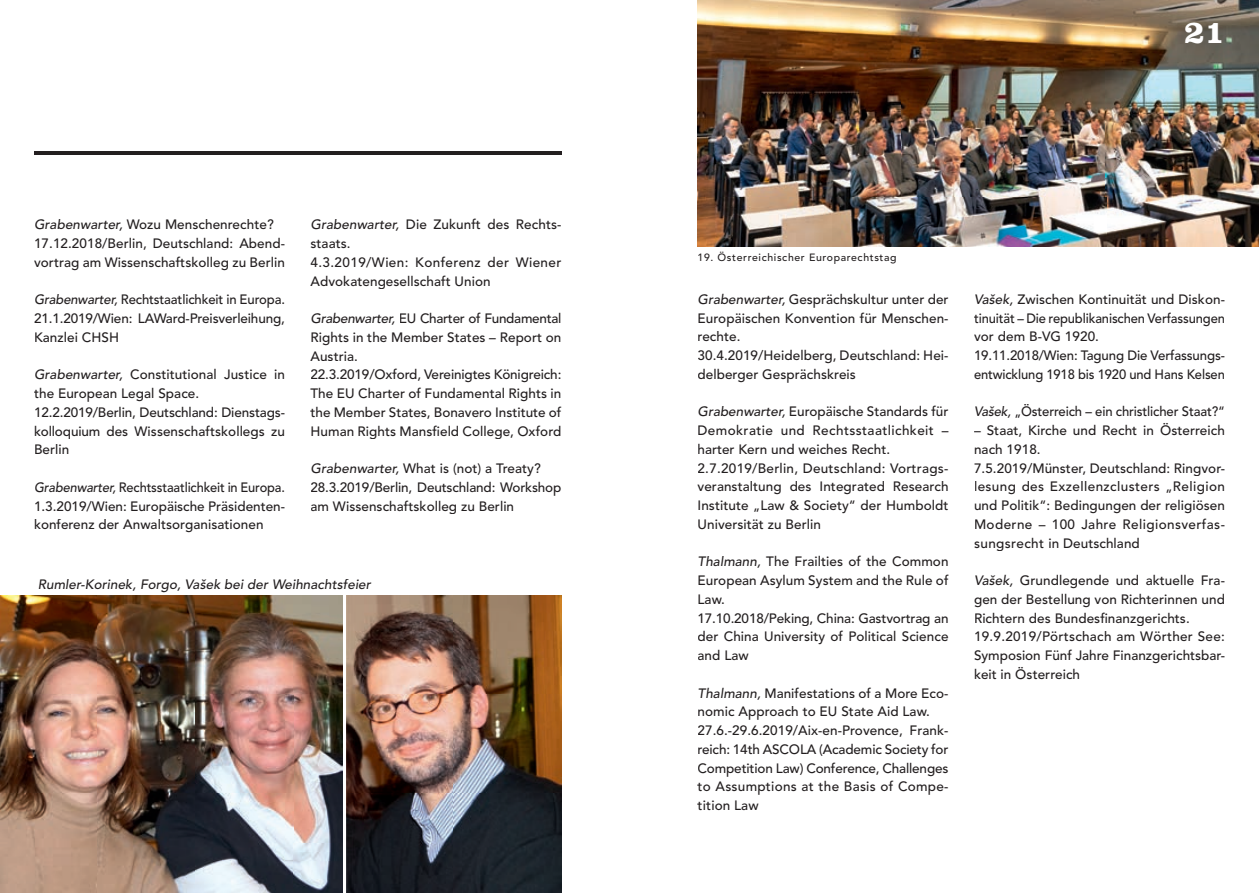
<style>
.page{position:relative;width:1259px;height:893px;background:#fff}
.page>*{position:absolute;margin:0;border:0;box-sizing:border-box;transform-origin:0 0}
.t1{font:700 33px "Clarendon";color:#fff}
.t2{font:500 13.5px/18.8px "Avenir";letter-spacing:.005em;color:#231f20}
.t3{font:500 13.5px/18.8px "Avenir";letter-spacing:.005em;color:#231f20;text-align:justify;scale:.95 1}
.t4{font:italic 500 13.5px "Avenir";letter-spacing:.005em;color:#231f20}
.t5{font:500 10.5px "Avenir";letter-spacing:.06em;color:#231f20}
.s1{font-style:italic}
</style>
<div class="page">
<hr style="left:34px;top:151px;width:527px;height:4px;background:#231f20">
<img style="left:697px;top:0;width:562px;height:247px">
<img style="left:0;top:595px;width:342px;height:298px">
<img style="left:347px;top:595px;width:214px;height:298px">
<p class="t2" style="left:34px;top:216px;width:252px"><span class="s1">Grabenwarter,</span> Wozu Menschenrechte?<br>17.12.2018/Berlin, Deutschland: Abend&shy;vortrag am Wissenschaftskolleg zu Berlin</p>
<p class="t2" style="left:34px;top:291px;width:252px;text-align:justify"><span class="s1">Grabenwarter,</span> Rechtstaatlichkeit in Europa.<br>21.1.2019/Wien: LAWard-Preisverleihung, Kanzlei CHSH</p>
<p class="t2" style="left:34px;top:366px;width:252px"><span class="s1">Grabenwarter,</span> Constitutional Justice in the European Legal Space.<br>12.2.2019/Berlin, Deutschland: Dienstags&shy;kolloquium des Wissenschaftskollegs zu<br>Berlin</p>
<p class="t3" style="left:34px;top:478px;width:266px"><span class="s1">Grabenwarter,</span> Rechtsstaatlichkeit in Europa.<br>1.3.2019/Wien: Europäische Präsidenten&shy;konferenz der Anwaltsorganisationen</p>
<p class="t2" style="left:310px;top:216px;width:252px"><span class="s1">Grabenwarter,</span> Die Zukunft des Rechts&shy;staats.<br>4.3.2019/Wien: Konferenz der Wiener<br>Advokatengesellschaft Union</p>
<p class="t2" style="left:310px;top:309px;width:252px"><span class="s1">Grabenwarter,</span> EU Charter of Fundamental Rights in the Member States – Report on Austria.<br>22.3.2019/Oxford, Vereinigtes Königreich:<br>The EU Charter of Fundamental Rights in the Member States, Bonavero Institute of Human Rights Mansfield College, Oxford</p>
<p class="t2" style="left:310px;top:459px;width:252px"><span class="s1">Grabenwarter,</span> What is (not) a Treaty?<br>28.3.2019/Berlin, Deutschland: Workshop am Wissenschaftskolleg zu Berlin</p>
<p class="t4" style="left:38px;top:577px;width:334px">Rumler-Korinek, Forgo, Vašek bei der Weihnachtsfeier</p>
<h1 class="t1" style="left:1184px;top:12px;width:42px">21</h1>
<p class="t5" style="left:697px;top:251px;width:201px">19. Österreichischer Europarechtstag</p>
<p class="t2" style="left:697px;top:290px;width:252px"><span class="s1">Grabenwarter,</span> Gesprächskultur unter der<br>Europäischen Konvention für Menschen&shy;rechte.<br>30.4.2019/Heidelberg, Deutschland: Hei&shy;delberger Gesprächskreis</p>
<p class="t2" style="left:697px;top:403px;width:252px"><span class="s1">Grabenwarter,</span> Europäische Standards für Demokratie und Rechtsstaatlichkeit – harter Kern und weiches Recht.<br>2.7.2019/Berlin, Deutschland: Vortrags&shy;veranstaltung des Integrated Research Institute „Law &amp; Society“ der Humboldt Universität zu Berlin</p>
<p class="t2" style="left:697px;top:553px;width:252px"><span class="s1">Thalmann,</span> The Frailties of the Common<br>European Asylum System and the Rule of<br>Law.<br>17.10.2018/Peking, China: Gastvortrag an der China University of Political Science and Law</p>
<p class="t2" style="left:697px;top:684px;width:252px"><span class="s1">Thalmann,</span> Manifestations of a More Eco&shy;nomic Approach to EU State Aid Law.<br>27.6.-29.6.2019/Aix-en-Provence, Frank&shy;reich: 14th ASCOLA (Academic Society for Competition Law) Conference, Challenges to Assumptions at the Basis of Compe&shy;tition Law</p>
<p class="t2" style="left:974px;top:290px;width:252px"><span class="s1">Vašek,</span> Zwischen Kontinuität und Diskon&shy;tinuität – Die republikanischen Verfassungen vor dem B-VG 1920.<br>19.11.2018/Wien: Tagung Die Verfassungs&shy;entwicklung 1918 bis 1920 und Hans Kelsen</p>
<p class="t2" style="left:974px;top:403px;width:252px"><span class="s1">Vašek,</span> „Österreich – ein christlicher Staat?“</p>
<p class="t2" style="left:974px;top:421px;width:252px">– Staat, Kirche und Recht in Österreich nach 1918.<br>7.5.2019/Münster, Deutschland: Ringvor&shy;lesung des Exzellenzclusters „Religion und Politik“: Bedingungen der religiösen Moderne – 100 Jahre Religionsverfas&shy;sungsrecht in Deutschland</p>
<p class="t2" style="left:974px;top:571px;width:252px"><span class="s1">Vašek,</span> Grundlegende und aktuelle Fra&shy;gen der Bestellung von Richterinnen und Richtern des Bundesfinanzgerichts.<br>19.9.2019/Pörtschach am Wörther See:<br>Symposion Fünf Jahre Finanzgerichtsbar&shy;keit in Österreich</p>
</div>
